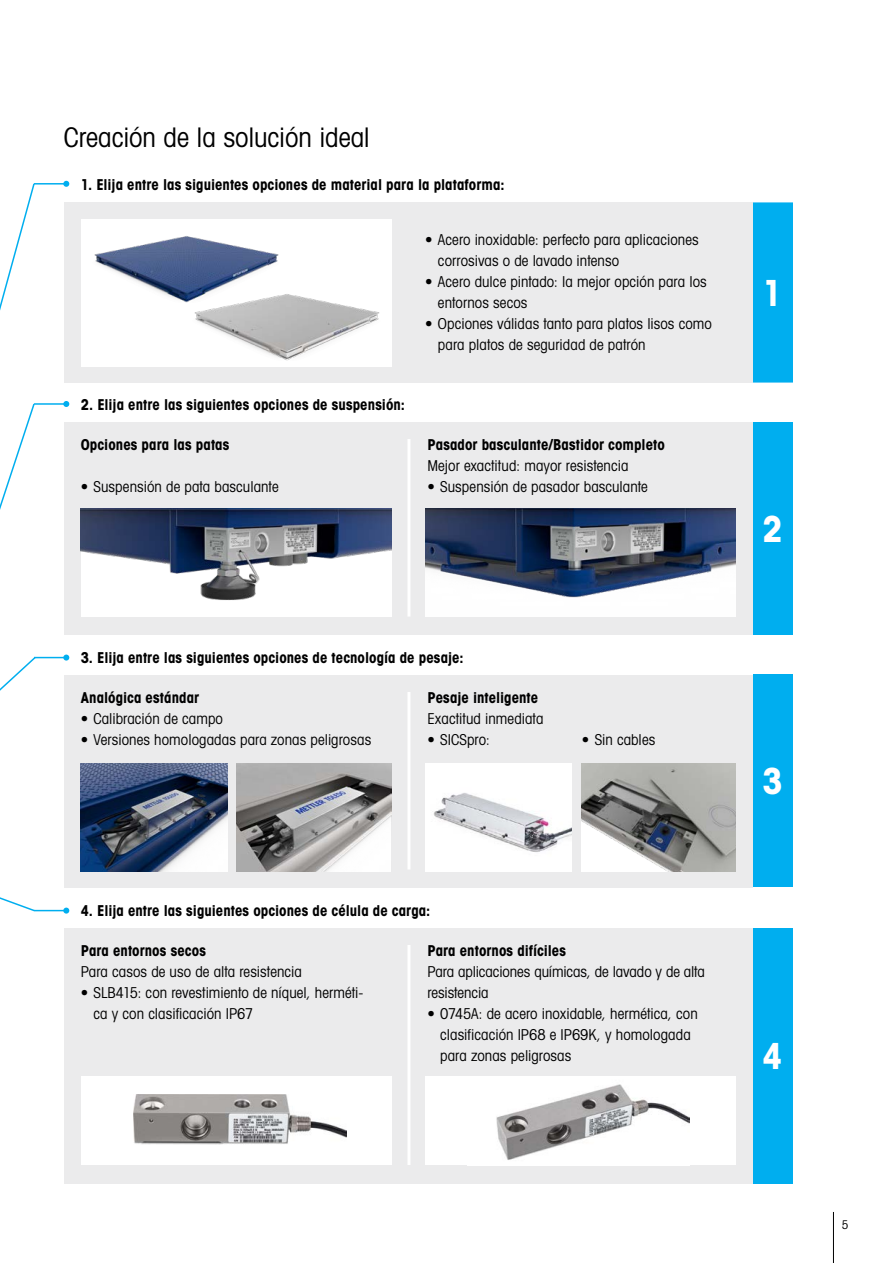
<style>
.page{position:relative;width:893px;height:1263px;background:#fff}
.page>*{position:absolute;margin:0;border:0;box-sizing:border-box;transform-origin:0 0}
.t1{font:36px "Avant Gardefor MT Bd";color:#fff}
.t2{font:27px "Avant Gardefor MT Bk";letter-spacing:-.005em;color:#000}
.t3{font:15px/21px "Avant Gardefor MT Bk";letter-spacing:.005em;color:#000}
.t4{font:15px "Avant Gardefor MT Bd";letter-spacing:.005em;color:#000}
.t5{font:12px "Avant Gardefor MT Bk";color:#000}
</style>
<div class="page">
<hr style="left:833px;top:1212px;width:1px;height:51px;background:#000">
<div style="left:64px;top:202px;width:689px;height:180px;background:#ebebec"></div>
<div style="left:64px;top:423px;width:689px;height:212px;background:#ebebec"></div>
<div style="left:64px;top:675px;width:689px;height:213px;background:#ebebec"></div>
<div style="left:64px;top:928px;width:689px;height:256px;background:#ebebec"></div>
<hr style="left:407px;top:439px;width:3px;height:178px;background:#fff">
<hr style="left:407px;top:692px;width:3px;height:177px;background:#fff">
<hr style="left:407px;top:945px;width:3px;height:220px;background:#fff">
<img style="left:81px;top:508px;width:310px;height:109px">
<img style="left:81px;top:763px;width:146px;height:108px">
<div style="left:425px;top:763px;width:147px;height:109px;background:#fff"></div>
<img style="left:433px;top:793px;width:139px;height:59px">
<img style="left:237px;top:763px;width:154px;height:109px">
<img style="left:581px;top:763px;width:155px;height:109px">
<div style="left:81px;top:1076px;width:310px;height:89px;background:#fff"></div>
<img style="left:133px;top:1095px;width:214px;height:49px">
<div style="left:81px;top:219px;width:310px;height:148px;background:#fff"></div>
<img style="left:425px;top:508px;width:311px;height:109px">
<div style="left:425px;top:1076px;width:311px;height:89px;background:#fff"></div>
<img style="left:496px;top:1084px;width:193px;height:76px">
<svg style="left:0;top:183px;width:37px;height:508px"></svg>
<svg style="left:0;top:897px;width:36px;height:15px"></svg>
<hr style="left:34px;top:183px;width:32px;height:2px;background:#00aeef">
<svg style="left:63px;top:181px;width:6px;height:6px"></svg>
<hr style="left:34px;top:403px;width:32px;height:2px;background:#00aeef">
<svg style="left:63px;top:401px;width:6px;height:6px"></svg>
<hr style="left:34px;top:657px;width:32px;height:1px;background:#00aeef">
<svg style="left:63px;top:654px;width:6px;height:6px"></svg>
<hr style="left:34px;top:910px;width:32px;height:1px;background:#00aeef">
<svg style="left:63px;top:907px;width:6px;height:6px"></svg>
<img style="left:94px;top:236px;width:185px;height:64px">
<img style="left:182px;top:262px;width:210px;height:121px">
<div style="left:753px;top:204px;width:39px;height:178px;background:#00aeef"></div>
<div style="left:753px;top:423px;width:39px;height:212px;background:#00aeef"></div>
<div style="left:753px;top:674px;width:39px;height:213px;background:#00aeef"></div>
<div style="left:753px;top:928px;width:39px;height:256px;background:#00aeef"></div>
<h2 class="t2" style="left:64px;top:121px;width:308px">Creación de la solución ideal</h2>
<p class="t4" style="left:81px;top:175px;width:425px">1. Elija entre las siguientes opciones de material para la plataforma:</p>
<p class="t4" style="left:81px;top:395px;width:326px">2. Elija entre las siguientes opciones de suspensión:</p>
<p class="t4" style="left:81px;top:435px;width:150px">Opciones para las patas</p>
<p class="t3" style="left:81px;top:476px;width:199px">• Suspensión de pata basculante</p>
<p class="t3" style="left:438px;top:229px;width:262px;text-indent:-13px">• Acero inoxidable: perfecto para aplicaciones corrosivas o de lavado intenso</p>
<p class="t3" style="left:438px;top:271px;width:270px;text-indent:-13px">• Acero dulce pintado: la mejor opción para los entornos secos</p>
<p class="t3" style="left:438px;top:313px;width:275px;text-indent:-13px">• Opciones válidas tanto para platos lisos como para platos de seguridad de patrón</p>
<p class="t4" style="left:427px;top:435px;width:239px">Pasador basculante/Bastidor completo</p>
<p class="t3" style="left:427px;top:455px;width:202px">Mejor exactitud: mayor resistencia</p>
<p class="t3" style="left:427px;top:476px;width:222px">• Suspensión de pasador basculante</p>
<p class="t4" style="left:81px;top:648px;width:384px">3. Elija entre las siguientes opciones de tecnología de pesaje:</p>
<p class="t4" style="left:81px;top:688px;width:120px">Analógica estándar</p>
<p class="t3" style="left:81px;top:708px;width:144px">• Calibración de campo</p>
<p class="t3" style="left:81px;top:729px;width:292px">• Versiones homologadas para zonas peligrosas</p>
<p class="t4" style="left:427px;top:688px;width:112px">Pesaje inteligente</p>
<p class="t3" style="left:427px;top:708px;width:117px">Exactitud inmediata</p>
<p class="t3" style="left:427px;top:729px;width:64px">• SICSpro:</p>
<p class="t3" style="left:582px;top:729px;width:75px">• Sin cables</p>
<p class="t4" style="left:81px;top:901px;width:351px">4. Elija entre las siguientes opciones de célula de carga:</p>
<p class="t4" style="left:81px;top:941px;width:127px">Para entornos secos</p>
<p class="t3" style="left:81px;top:960px;width:223px">Para casos de uso de alta resistencia</p>
<p class="t3" style="left:94px;top:981px;width:271px;text-indent:-13px">• SLB415: con revestimiento de níquel, herméti&shy;ca y con clasificación IP67</p>
<p class="t4" style="left:427px;top:941px;width:140px">Para entornos difíciles</p>
<p class="t3" style="left:427px;top:960px;width:279px">Para aplicaciones químicas, de lavado y de alta resistencia</p>
<p class="t3" style="left:440px;top:1002px;width:259px;text-indent:-13px">• 0745A: de acero inoxidable, hermética, con clasificación IP68 e IP69K, y homologada para zonas peligrosas</p>
<h1 class="t1" style="left:763px;top:270px;width:22px">1</h1>
<h1 class="t1" style="left:763px;top:506px;width:22px">2</h1>
<h1 class="t1" style="left:763px;top:758px;width:22px">3</h1>
<h1 class="t1" style="left:763px;top:1033px;width:22px">4</h1>
<p class="t5" style="left:842px;top:1217px;width:8px">5</p>
</div>
